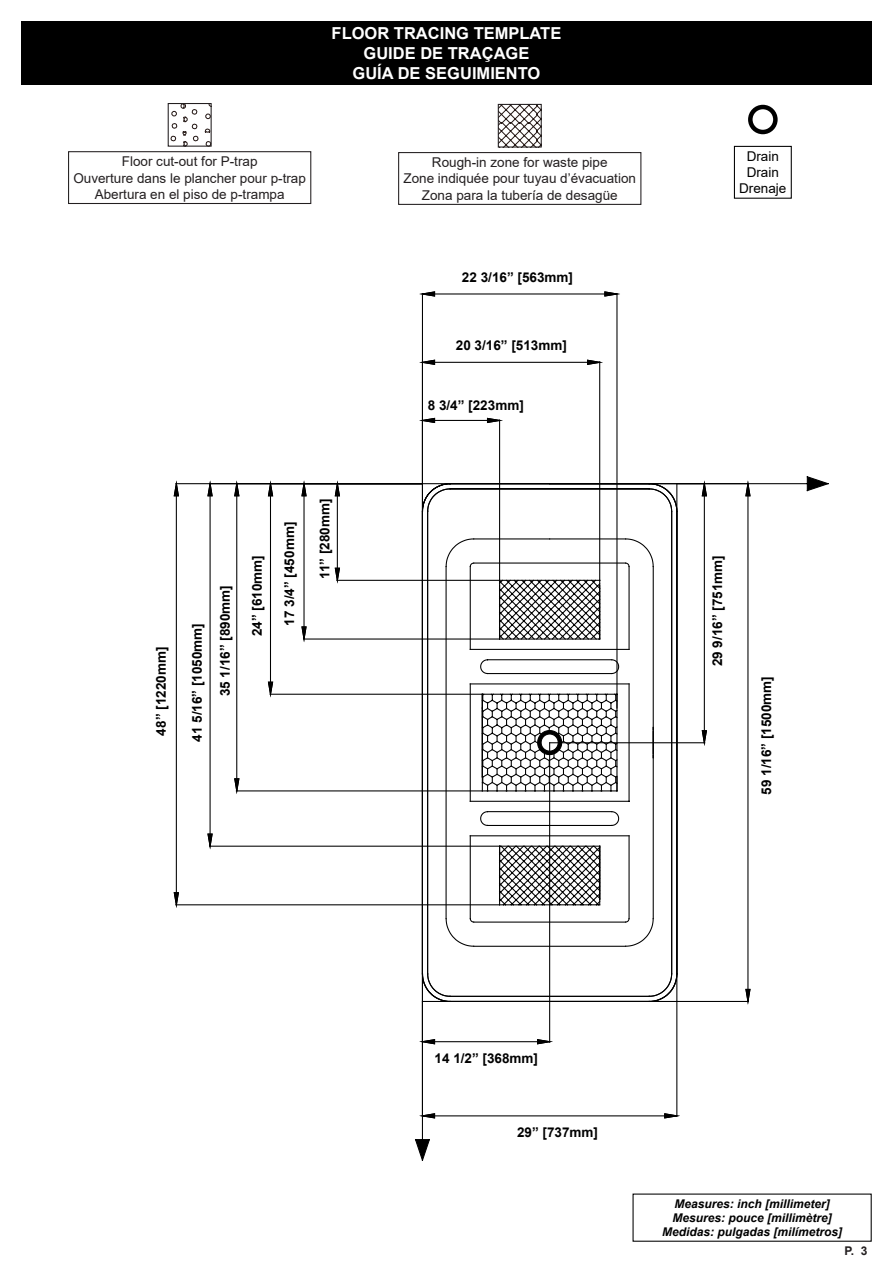
<style>
.page{position:relative;width:893px;height:1263px;background:#fff}
.page>*{position:absolute;margin:0;border:0;box-sizing:border-box;transform-origin:0 0}
.t1{font:700 16.5px "Arial";color:#fff}
.t2{font:700 13.5px "Arial";color:#000}
.t3{font:13.5px "Arial";color:#231f20}
.t4{font:13.5px "Arial";color:#000}
.t5{font:italic 700 12px "Arial";color:#000}
.t6{font:700 12px "Arial";color:#231f20}
</style>
<div class="page">
<hr style="left:599px;top:362px;width:1px;height:218px;background:#000">
<hr style="left:434px;top:362px;width:154px;height:1px;background:#000">
<svg style="left:419px;top:359px;width:17px;height:7px"></svg>
<svg style="left:586px;top:359px;width:17px;height:7px"></svg>
<hr style="left:422px;top:293px;width:1px;height:190px;background:#000">
<hr style="left:616px;top:293px;width:1px;height:401px;background:#000">
<hr style="left:434px;top:293px;width:171px;height:1px;background:#000">
<svg style="left:419px;top:291px;width:17px;height:6px"></svg>
<svg style="left:604px;top:291px;width:16px;height:6px"></svg>
<hr style="left:337px;top:580px;width:162px;height:1px;background:#000">
<hr style="left:337px;top:496px;width:1px;height:72px;background:#000">
<svg style="left:334px;top:480px;width:7px;height:17px"></svg>
<svg style="left:334px;top:567px;width:7px;height:17px"></svg>
<hr style="left:210px;top:846px;width:289px;height:1px;background:#000">
<hr style="left:210px;top:496px;width:1px;height:338px;background:#000">
<svg style="left:207px;top:480px;width:6px;height:17px"></svg>
<svg style="left:207px;top:833px;width:6px;height:17px"></svg>
<hr style="left:176px;top:483px;width:246px;height:1px;background:#000">
<hr style="left:176px;top:904px;width:323px;height:1px;background:#000">
<hr style="left:176px;top:496px;width:1px;height:397px;background:#000">
<svg style="left:173px;top:480px;width:7px;height:17px"></svg>
<svg style="left:173px;top:891px;width:7px;height:17px"></svg>
<hr style="left:304px;top:638px;width:195px;height:1px;background:#000">
<hr style="left:303px;top:496px;width:2px;height:131px;background:#000">
<svg style="left:301px;top:480px;width:6px;height:17px"></svg>
<svg style="left:301px;top:626px;width:6px;height:16px"></svg>
<hr style="left:499px;top:420px;width:1px;height:160px;background:#000">
<hr style="left:434px;top:420px;width:53px;height:1px;background:#000">
<svg style="left:486px;top:417px;width:17px;height:7px"></svg>
<svg style="left:419px;top:417px;width:17px;height:7px"></svg>
<hr style="left:270px;top:694px;width:212px;height:1px;background:#000">
<hr style="left:270px;top:496px;width:1px;height:186px;background:#000">
<svg style="left:267px;top:480px;width:7px;height:17px"></svg>
<svg style="left:267px;top:681px;width:7px;height:17px"></svg>
<svg style="left:421px;top:475px;width:408px;height:527px"></svg>
<hr style="left:236px;top:483px;width:186px;height:1px;background:#000">
<hr style="left:236px;top:790px;width:246px;height:1px;background:#000">
<hr style="left:236px;top:496px;width:1px;height:283px;background:#000">
<svg style="left:234px;top:480px;width:6px;height:17px"></svg>
<svg style="left:234px;top:777px;width:6px;height:17px"></svg>
<svg style="left:416px;top:482px;width:267px;height:637px"></svg>
<svg style="left:427px;top:488px;width:227px;height:509px"></svg>
<div style="left:21px;top:21px;width:851px;height:64px;background:#000"></div>
<div style="left:68px;top:151px;width:243px;height:53px;border:1px solid #231f20"></div>
<svg style="left:170px;top:105px;width:40px;height:40px"></svg>
<div style="left:168px;top:103px;width:44px;height:44px;border:1px solid #231f20"></div>
<div style="left:398px;top:152px;width:243px;height:53px;border:1px solid #231f20"></div>
<svg style="left:500px;top:106px;width:40px;height:40px"></svg>
<div style="left:498px;top:104px;width:44px;height:44px;border:1px solid #231f20"></div>
<div style="left:748px;top:105px;width:30px;height:29px;border:4px solid #000;border-radius:50%"></div>
<div style="left:734px;top:146px;width:58px;height:53px;border:1px solid #000"></div>
<p class="t1" style="left:332px;top:22px;width:231px">FLOOR TRACING TEMPLATE</p>
<p class="t1" style="left:363px;top:42px;width:167px">GUIDE DE TRAÇAGE</p>
<p class="t1" style="left:352px;top:62px;width:189px">GUÍA DE SEGUIMIENTO</p>
<p class="t3" style="left:122px;top:152px;width:137px">Floor cut-out for P-trap</p>
<p class="t3" style="left:73px;top:168px;width:234px">Ouverture dans le plancher pour p-trap</p>
<p class="t3" style="left:95px;top:185px;width:191px">Abertura en el piso de p-trampa</p>
<p class="t3" style="left:432px;top:153px;width:177px">Rough-in zone for waste pipe</p>
<p class="t3" style="left:403px;top:169px;width:234px">Zone indiquée pour tuyau d’évacuation</p>
<p class="t3" style="left:422px;top:186px;width:197px">Zona para la tubería de desagüe</p>
<p class="t2" style="left:462px;top:268px;width:113px">22 3/16” [563mm]</p>
<p class="t2" style="left:456px;top:336px;width:113px">20 3/16” [513mm]</p>
<p class="t2" style="left:428px;top:395px;width:98px">8 3/4” [223mm]</p>
<p class="t2" style="left:152px;top:735px;width:90px;rotate:-90deg">48” [1220mm]</p>
<p class="t2" style="left:187px;top:741px;width:120px;rotate:-90deg">41 5/16” [1050mm]</p>
<p class="t2" style="left:216px;top:696px;width:113px;rotate:-90deg">35 1/16” [890mm]</p>
<p class="t2" style="left:248px;top:636px;width:83px;rotate:-90deg">24” [610mm]</p>
<p class="t2" style="left:280px;top:625px;width:105px;rotate:-90deg">17 3/4” [450mm]</p>
<p class="t2" style="left:315px;top:579px;width:82px;rotate:-90deg">11” [280mm]</p>
<p class="t4" style="left:747px;top:147px;width:34px">Drain</p>
<p class="t4" style="left:747px;top:163px;width:34px">Drain</p>
<p class="t4" style="left:739px;top:179px;width:49px">Drenaje</p>
<p class="t2" style="left:708px;top:666px;width:113px;rotate:-90deg">29 9/16” [751mm]</p>
<p class="t2" style="left:757px;top:795px;width:120px;rotate:-90deg">59 1/16” [1500mm]</p>
<p class="t2" style="left:435px;top:1049px;width:105px">14 1/2” [368mm]</p>
<p class="t2" style="left:517px;top:1122px;width:83px">29” [737mm]</p>
<p class="t5" style="left:674px;top:1195px;width:157px">Measures: inch [millimeter]</p>
<p class="t5" style="left:672px;top:1210px;width:161px">Mesures: pouce [millimètre]</p>
<p class="t5" style="left:662px;top:1224px;width:182px">Medidas: pulgadas [milímetros]</p>
<p class="t6" style="left:844px;top:1242px;width:25px">P. 3</p>
</div>
